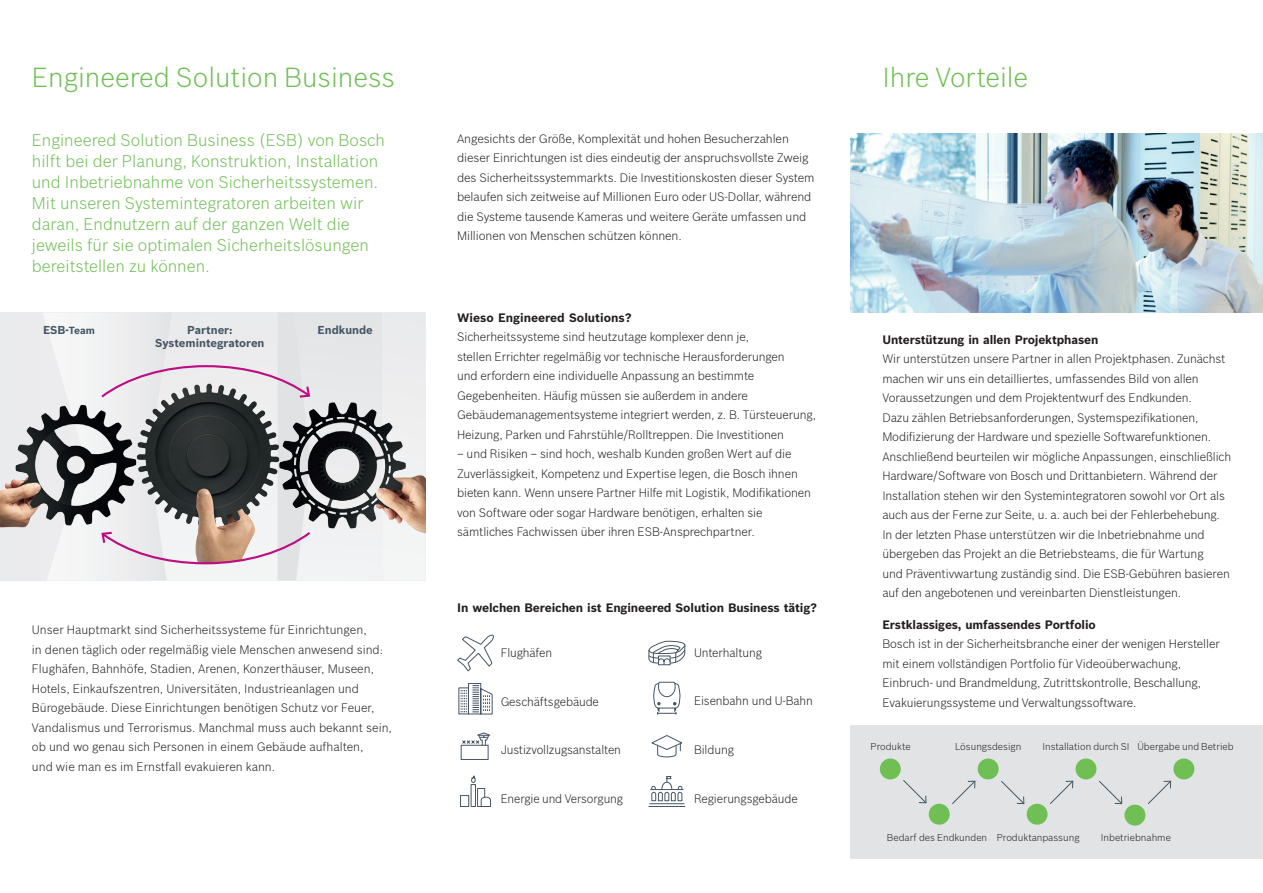
<style>
.page{position:relative;width:1263px;height:893px;background:#fff}
.page>*{position:absolute;margin:0;border:0;box-sizing:border-box;transform-origin:0 0}
.t1{font:300 27px "Bosch Sans";color:#6fbf54}
.t2{font:300 16.5px/21px "Bosch Sans";color:#6fbf54}
.t3{font:300 12px/19.5px "Bosch Sans";letter-spacing:-.01em;color:#231f20}
.t4{font:700 12px "Bosch Sans";letter-spacing:-.01em;color:#231f20}
.t5{font:700 11.25px/13.5px "Bosch Sans";color:#465664;text-align:center}
.t6{font:300 9.75px "Bosch Sans";color:#231f20}
.s1{font-size:10.2px}
</style>
<div class="page">
<div style="left:850px;top:725px;width:413px;height:134px;background:#e1e3e4"></div>
<img style="left:850px;top:134px;width:413px;height:179px">
<div style="left:978px;top:758px;width:21px;height:21px;background:#6fbf54;border-radius:50%"></div>
<div style="left:1075px;top:758px;width:21px;height:21px;background:#6fbf54;border-radius:50%"></div>
<div style="left:929px;top:804px;width:21px;height:21px;background:#6fbf54;border-radius:50%"></div>
<div style="left:1027px;top:804px;width:20px;height:21px;background:#6fbf54;border-radius:50%"></div>
<div style="left:1124px;top:805px;width:21px;height:21px;background:#6fbf54;border-radius:50%"></div>
<div style="left:880px;top:758px;width:21px;height:21px;background:#6fbf54;border-radius:50%"></div>
<div style="left:1173px;top:758px;width:21px;height:21px;background:#6fbf54;border-radius:50%"></div>
<svg style="left:903px;top:780px;width:24px;height:24px"></svg>
<svg style="left:952px;top:780px;width:24px;height:24px"></svg>
<svg style="left:1001px;top:780px;width:24px;height:25px"></svg>
<svg style="left:1050px;top:780px;width:24px;height:24px"></svg>
<svg style="left:1099px;top:780px;width:24px;height:25px"></svg>
<svg style="left:1148px;top:780px;width:24px;height:24px"></svg>
<svg style="left:457px;top:634px;width:37px;height:38px"></svg>
<svg style="left:458px;top:683px;width:35px;height:32px"></svg>
<div style="left:461px;top:745px;width:27px;height:15px;border:1px solid #465664"></div>
<svg style="left:461px;top:732px;width:30px;height:14px"></svg>
<svg style="left:460px;top:775px;width:31px;height:32px"></svg>
<svg style="left:648px;top:640px;width:38px;height:25px"></svg>
<svg style="left:653px;top:681px;width:28px;height:34px"></svg>
<svg style="left:651px;top:735px;width:32px;height:23px"></svg>
<div style="left:382px;top:313px;width:43px;height:267px;background:#ededee"></div>
<img style="left:382px;top:422px;width:43px;height:111px">
<svg style="left:0;top:313px;width:382px;height:267px"></svg>
<hr style="left:648px;top:806px;width:37px;height:1px;background:#465664">
<hr style="left:650px;top:803px;width:34px;height:1px;background:#465664">
<svg style="left:651px;top:776px;width:32px;height:26px"></svg>
<h1 class="t1" style="left:32px;top:59px;width:364px">Engineered Solution Business</h1>
<p class="t2" style="left:32px;top:129px;width:355px">Engineered Solution Business (ESB) von Bosch hilft bei der Planung, Konstruktion, Installation und Inbetriebnahme von Sicherheitssystemen.<br>Mit unseren Systemintegratoren arbeiten wir daran, Endnutzern auf der ganzen Welt die jeweils für sie optimalen Sicherheitslösungen bereitstellen zu können.</p>
<p class="t3" style="left:457px;top:128px;width:359px">Angesichts der Größe, Komplexität und hohen Besucherzahlen dieser Einrichtungen ist dies eindeutig der anspruchsvollste Zweig des Sicherheitssystemmarkts. Die Investitionskosten dieser System belaufen sich zeitweise auf Millionen Euro oder US-Dollar, während die Systeme tausende Kameras und weitere Geräte umfassen und Millionen von Menschen schützen können.</p>
<p class="t5" style="left:43px;top:322px;width:54px">ESB-<span class="s1">Team</span></p>
<p class="t5" style="left:155px;top:322px;width:111px">Partner:<br>Systemintegratoren</p>
<p class="t5" style="left:317px;top:322px;width:57px">Endkunde</p>
<p class="t3" style="left:32px;top:619px;width:362px">Unser Hauptmarkt sind Sicherheitssysteme für Einrichtungen,<br>in denen täglich oder regelmäßig viele Menschen anwesend sind:<br>Flughäfen, Bahnhöfe, Stadien, Arenen, Konzerthäuser, Museen, Hotels, Einkaufszentren, Universitäten, Industrieanlagen und Bürogebäude. Diese Einrichtungen benötigen Schutz vor Feuer, Vandalismus und Terrorismus. Manchmal muss auch bekannt sein, ob und wo genau sich Personen in einem Gebäude aufhalten,<br>und wie man es im Ernstfall evakuieren kann.</p>
<p class="t4" style="left:457px;top:308px;width:176px">Wieso Engineered Solutions?</p>
<p class="t3" style="left:457px;top:326px;width:360px">Sicherheitssysteme sind heutzutage komplexer denn je,<br>stellen Errichter regelmäßig vor technische Herausforderungen<br>und erfordern eine individuelle Anpassung an bestimmte Gegebenheiten. Häufig müssen sie außerdem in andere Gebäudemanagementsysteme integriert werden, z. B. Türsteuerung, Heizung, Parken und Fahrstühle/Rolltreppen. Die Investitionen</p>
<p class="t3" style="left:457px;top:443px;width:355px">– und Risiken – sind hoch, weshalb Kunden großen Wert auf die Zuverlässigkeit, Kompetenz und Expertise legen, die Bosch ihnen bieten kann. Wenn unsere Partner Hilfe mit Logistik, Modifikationen von Software oder sogar Hardware benötigen, erhalten sie sämtliches Fachwissen über ihren ESB-Ansprechpartner.</p>
<p class="t4" style="left:457px;top:598px;width:361px">In welchen Bereichen ist Engineered Solution Business tätig?</p>
<p class="t3" style="left:501px;top:642px;width:53px">Flughäfen</p>
<p class="t3" style="left:501px;top:691px;width:100px">Geschäftsgebäude</p>
<p class="t3" style="left:501px;top:739px;width:122px">Justizvollzugsanstalten</p>
<p class="t3" style="left:501px;top:788px;width:124px">Energie und Versorgung</p>
<p class="t3" style="left:694px;top:642px;width:69px">Unterhaltung</p>
<p class="t3" style="left:694px;top:691px;width:120px">Eisenbahn und U-Bahn</p>
<p class="t3" style="left:694px;top:739px;width:41px">Bildung</p>
<p class="t3" style="left:694px;top:788px;width:105px">Regierungsgebäude</p>
<h1 class="t1" style="left:882px;top:59px;width:147px">Ihre Vorteile</h1>
<p class="t4" style="left:882px;top:330px;width:217px">Unterstützung in allen Projektphasen</p>
<p class="t3" style="left:882px;top:349px;width:350px">Wir unterstützen unsere Partner in allen Projektphasen. Zunächst machen wir uns ein detailliertes, umfassendes Bild von allen Voraussetzungen und dem Projektentwurf des Endkunden.<br>Dazu zählen Betriebsanforderungen, Systemspezifikationen, Modifizierung der Hardware und spezielle Softwarefunktionen.<br>Anschließend beurteilen wir mögliche Anpassungen, einschließlich Hardware/Software von Bosch und Drittanbietern. Während der Installation stehen wir den Systemintegratoren sowohl vor Ort als auch aus der Ferne zur Seite, u. a. auch bei der Fehlerbehebung.<br>In der letzten Phase unterstützen wir die Inbetriebnahme und übergeben das Projekt an die Betriebsteams, die für Wartung<br>und Präventivwartung zuständig sind. Die ESB-Gebühren basieren auf den angebotenen und vereinbarten Dienstleistungen.</p>
<p class="t4" style="left:882px;top:615px;width:215px">Erstklassiges, umfassendes Portfolio</p>
<p class="t3" style="left:882px;top:634px;width:339px">Bosch ist in der Sicherheitsbranche einer der wenigen Hersteller mit einem vollständigen Portfolio für Videoüberwachung, Einbruch‑ und Brandmeldung, Zutrittskontrolle, Beschallung, Evakuierungssysteme und Verwaltungssoftware.</p>
<p class="t6" style="left:871px;top:739px;width:42px">Produkte</p>
<p class="t6" style="left:1137px;top:739px;width:98px">Übergabe und Betrieb</p>
<p class="t6" style="left:955px;top:739px;width:68px">Lösungsdesign</p>
<p class="t6" style="left:1042px;top:739px;width:89px">Installation durch SI</p>
<p class="t6" style="left:887px;top:831px;width:102px">Bedarf des Endkunden</p>
<p class="t6" style="left:997px;top:831px;width:84px">Produktanpassung</p>
<p class="t6" style="left:1101px;top:831px;width:72px">Inbetriebnahme</p>
</div>
